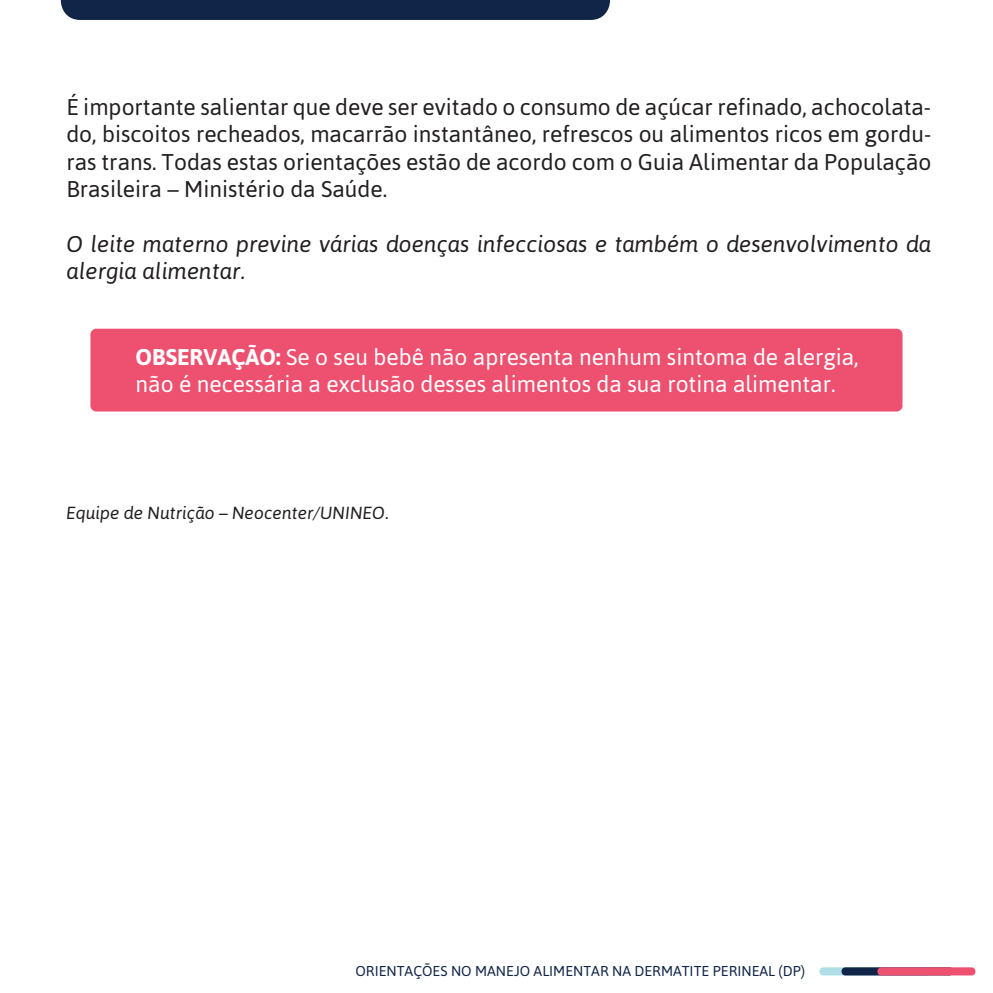
<style>
.page{position:relative;width:993px;height:993px;background:#fff}
.page>*{position:absolute;margin:0;border:0;box-sizing:border-box;transform-origin:0 0}
.t1{font:22.75px/27.3px "Asap";color:#231f20;text-align:justify}
.t2{font:22.75px/27.3px "Asap";color:#fff}
.t3{font:italic 22.75px/27.3px "Asap";color:#231f20}
.t4{font:italic 17.5px "Asap";color:#231f20}
.t5{font:14.35px "Asap";color:#102548}
.s1{font-weight:700}
</style>
<div class="page">
<svg style="left:819px;top:967px;width:157px;height:8px"></svg>
<div style="left:61px;top:0;width:549px;height:20px;background:#102548"></div>
<div style="left:90px;top:328px;width:812px;height:83px;background:#ee5070;border-radius:6px"></div>
<p class="t1" style="left:66px;top:93px;width:866px">É importante salientar que deve ser evitado o consumo de açúcar refinado, achocolata&shy;do, biscoitos recheados, macarrão instantâneo, refrescos ou alimentos ricos em gordu&shy;ras trans. Todas estas orientações estão de acordo com o Guia Alimentar da População Brasileira – Ministério da Saúde.</p>
<p class="t3" style="left:66px;top:230px;width:866px">O leite materno previne várias doenças infecciosas e também o desenvolvimento da alergia alimentar.</p>
<p class="t2" style="left:135px;top:343px;width:724px"><span class="s1">OBSERVAÇÃO:</span> Se o seu bebê não apresenta nenhum sintoma de alergia, não é necessária a exclusão desses alimentos da sua rotina alimentar.</p>
<p class="t4" style="left:66px;top:502px;width:323px">Equipe de Nutrição – Neocenter/UNINEO.</p>
<p class="t5" style="left:355px;top:962px;width:451px">ORIENTAÇÕES NO MANEJO ALIMENTAR NA DERMATITE PERINEAL (DP)</p>
</div>
